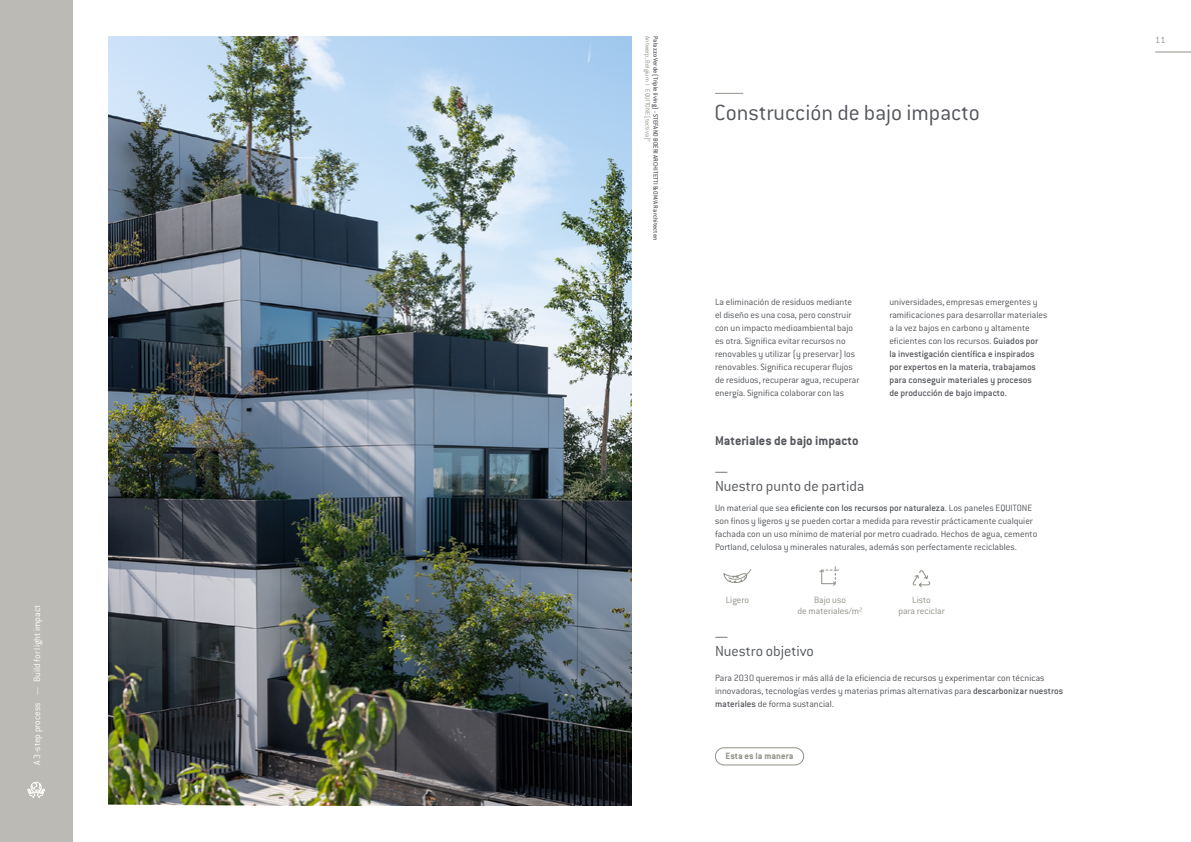
<style>
.page{position:relative;width:1191px;height:842px;background:#fff}
.page>*{position:absolute;margin:0;border:0;box-sizing:border-box;transform-origin:0 0}
.t1{font:300 24px "ITC Conduit LTCE";color:#54565b}
.t2{font:300 16px/15px "ITC Conduit LTCE";color:#54565b}
.t3{font:700 14px "ITC Conduit LTCE";color:#54565b}
.t4{font:300 10px/13px "ITC Conduit LTCE";color:#54565b}
.t5{font:500 10px/13px "ITC Conduit LTCE";color:#54565b}
.t6{font:300 10px/11px "ITC Conduit LTCE";color:#909188;text-align:center}
.t7{font:300 10px "ITC Conduit LTCE";color:#fff}
.t8{font:700 10px "ITC Conduit LTCE";color:#909188}
.t9{font:500 7px "ITC Conduit LTCE";color:#54565b}
.t10{font:300 7px "ITC Conduit LTCE";color:#909188}
.t11{font:300 4.1px "ITC Conduit LTCE";color:#909188}
.s1{font-weight:300}
.s2{font-weight:500}
</style>
<div class="page">
<div style="left:0;top:0;width:72px;height:842px;background:#bbbab4"></div>
<svg style="left:27px;top:782px;width:18px;height:16px"></svg>
<img style="left:108px;top:36px;width:523px;height:770px">
<svg style="left:723px;top:569px;width:29px;height:14px"></svg>
<svg style="left:819px;top:566px;width:20px;height:20px"></svg>
<svg style="left:912px;top:570px;width:19px;height:18px"></svg>
<svg style="left:715px;top:93px;width:28px;height:1px"></svg>
<div style="left:715px;top:747px;width:89px;height:18px;border:1px solid #909188;border-radius:9px"></div>
<hr style="left:1155px;top:52px;width:36px;height:1px;background:#909188">
<p class="t7" style="left:31px;top:765px;width:161px;rotate:-90deg">A 3-step process — Build for light impact</p>
<p class="t10" style="left:651px;top:36px;width:105px;rotate:90deg">Antwerp, Belgium I EQUITONE [tectiva]</p>
<p class="t9" style="left:660px;top:36px;width:206px;rotate:90deg">Palazzo Verde (Triple living) - STEFANO BOERI ARCHITETTI &amp; OM/AR architecten</p>
<p class="t11" style="left:651px;top:139px;width:4px;rotate:90deg">©</p>
<h1 class="t1" style="left:714px;top:99px;width:267px">Construcción de bajo impacto</h1>
<p class="t4" style="left:715px;top:295px;width:146px">La eliminación de residuos mediante el diseño es una cosa, pero construir con un impacto medioambiental bajo es otra. Significa evitar recursos no renovables y utilizar (y preservar) los renovables. Significa recuperar flujos de residuos, recuperar agua, recuperar energía. Significa colaborar con las</p>
<p class="t5" style="left:889px;top:295px;width:159px"><span class="s1">universidades, empresas emergentes y ramificaciones para desarrollar materiales a la vez bajos en carbono y altamente eficientes con los recursos.</span> Guiados por la investigación científica e inspirados por expertos en la materia, trabajamos para conseguir materiales y procesos<br>de producción de bajo impacto.</p>
<h3 class="t3" style="left:715px;top:432px;width:145px">Materiales de bajo impacto</h3>
<h2 class="t2" style="left:715px;top:463px;width:151px">—<br>Nuestro punto de partida</h2>
<p class="t4" style="left:715px;top:501px;width:324px">Un material que sea <span class="s2">eficiente con los recursos por naturaleza</span>. Los paneles EQUITONE son finos y ligeros y se pueden cortar a medida para revestir prácticamente cualquier fachada con un uso mínimo de material por metro cuadrado. Hechos de agua, cemento Portland, celulosa y minerales naturales, además son perfectamente reciclables.</p>
<p class="t6" style="left:725px;top:594px;width:25px">Ligero</p>
<p class="t6" style="left:797px;top:594px;width:66px">Bajo uso<br>de materiales/m²</p>
<p class="t6" style="left:898px;top:594px;width:48px">Listo<br>para reciclar</p>
<h2 class="t2" style="left:715px;top:628px;width:100px">—<br>Nuestro objetivo</h2>
<p class="t4" style="left:715px;top:671px;width:349px">Para 2030 queremos ir más allá de la eficiencia de recursos y experimentar con técnicas innovadoras, tecnologías verdes y materias primas alternativas para <span class="s2">descarbonizar nuestros materiales</span> de forma sustancial.</p>
<p class="t8" style="left:725px;top:750px;width:69px">Esta es la manera</p>
<p class="t6" style="left:1155px;top:34px;width:12px">11</p>
</div>
